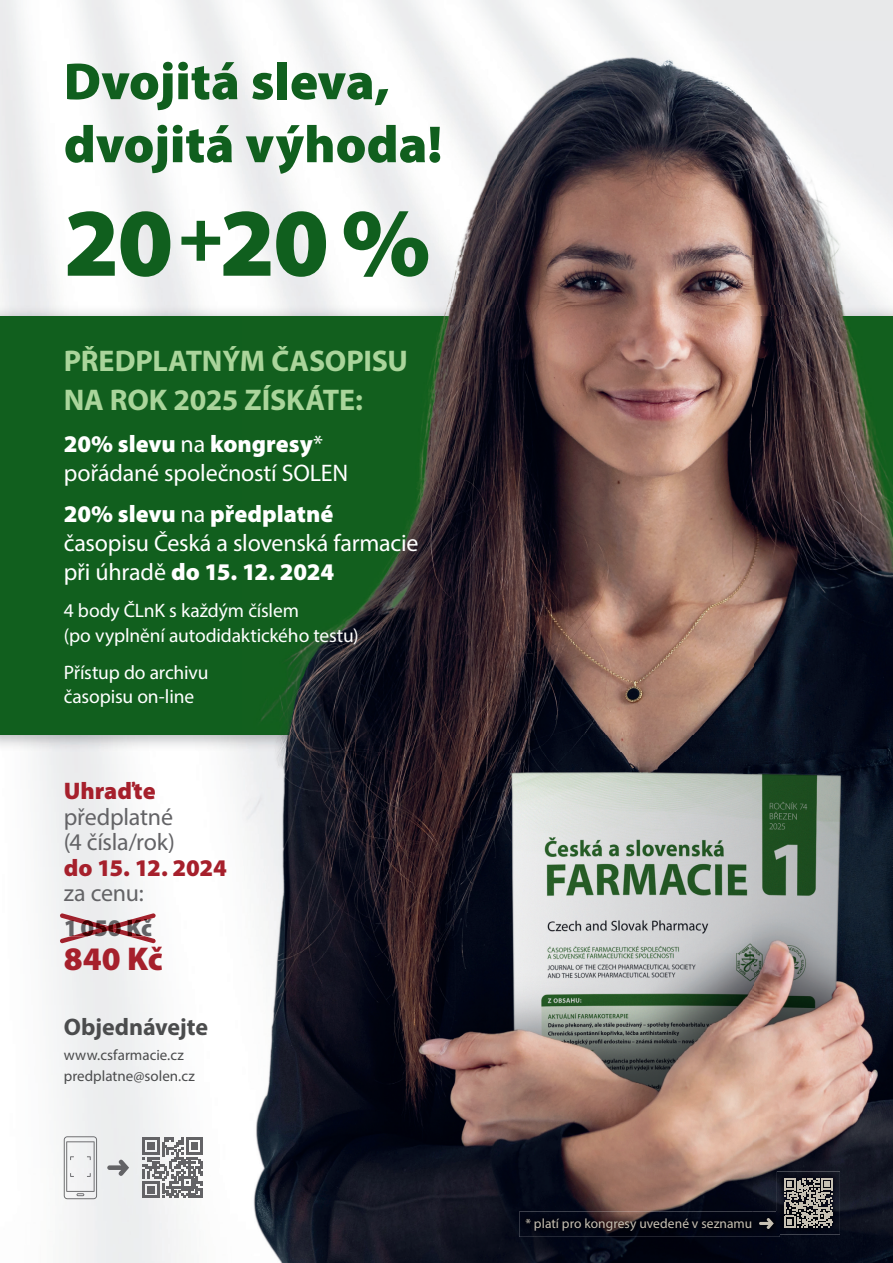
<style>
.page{position:relative;width:893px;height:1263px;background:#fff}
.page>*{position:absolute;margin:0;border:0;box-sizing:border-box;transform-origin:0 0}
.t1{font:900 97.5px "Myriad Pro";color:#105f1e}
.t2{font:900 52.5px/63px "Myriad Pro";color:#105f1e}
.t3{font:900 33px "Myriad Pro";color:#a6202c}
.t4{font:700 30px/39.3px "Myriad Pro";letter-spacing:-.01em;color:#aad59b}
.t5{font:24px/28.8px "Myriad Pro";letter-spacing:-.01em;color:#fff}
.t6{font:24px/25.5px "Myriad Pro";letter-spacing:-.01em;color:#636366}
.t7{font:700 24px "Myriad Pro";letter-spacing:-.005em;color:#4b4c4d}
.t8{font:900 24px "Myriad Pro";color:#636366}
.t9{font:19.5px/24.3px "Myriad Pro";letter-spacing:-.01em;color:#fff}
.t10{font:15px/20.7px "Myriad Pro";letter-spacing:.005em;color:#4b4c4d}
.t11{font:13.5px "Myriad Pro";letter-spacing:.005em;color:#c7c0b3}
.s1{font-weight:900}
.s2{font-weight:900;color:#a6202c}
</style>
<div class="page">
<img style="left:0;top:0;width:893px;height:1263px">
<svg style="left:0;top:317px;width:893px;height:418px;background:#374f31"></svg>
<img style="left:66px;top:919px;width:86px;height:17px">
<svg style="left:142px;top:1137px;width:61px;height:61px"></svg>
<svg style="left:107px;top:1160px;width:22px;height:16px"></svg>
<svg style="left:64px;top:1136px;width:33px;height:63px"></svg>
<img style="left:60px;top:913px;width:23px;height:6px">
<img style="left:66px;top:919px;width:5px;height:9px">
<img style="left:128px;top:936px;width:28px;height:7px">
<img style="left:133px;top:913px;width:23px;height:6px">
<img style="left:71px;top:919px;width:79px;height:17px">
<img style="left:60px;top:936px;width:28px;height:7px">
<img style="left:519px;top:1211px;width:261px;height:26px">
<svg style="left:759px;top:1218px;width:15px;height:11px"></svg>
<img style="left:777px;top:1171px;width:63px;height:63px">
<img style="left:777px;top:1211px;width:3px;height:23px">
<svg style="left:784px;top:1178px;width:49px;height:49px;background:#7c7874"></svg>
<p class="t2" style="left:64px;top:48px;width:380px">Dvojitá sleva, dvojitá výhoda!</p>
<p class="t1" style="left:64px;top:178px;width:369px">20<sup>+</sup>20 %</p>
<p class="t4" style="left:64px;top:340px;width:346px">PŘEDPLATNÝM ČASOPISU<br>NA ROK 2025 ZÍSKÁTE:</p>
<p class="t5" style="left:64px;top:429px;width:286px"><span class="s1">20% slevu</span> na <span class="s1">kongresy</span>* pořádané společností SOLEN</p>
<p class="t5" style="left:64px;top:499px;width:356px"><span class="s1">20% slevu</span> na <span class="s1">předplatné </span>časopisu Česká a slovenská farmacie při úhradě <span class="s1">do 15. 12. 2024</span></p>
<p class="t9" style="left:64px;top:598px;width:296px">4 body ČLnK s každým číslem<br>(po vyplnění autodidaktického testu)</p>
<p class="t9" style="left:64px;top:660px;width:146px">Přístup do archivu časopisu on-line</p>
<p class="t6" style="left:64px;top:778px;width:165px"><span class="s2">Uhraďte </span>předplatné<br>(4 čísla/rok)<br><span class="s2">do 15. 12. 2024 </span>za cenu:</p>
<p class="t8" style="left:64px;top:912px;width:90px">1 050 Kč</p>
<p class="t3" style="left:64px;top:937px;width:100px">840 Kč</p>
<p class="t7" style="left:64px;top:1011px;width:146px">Objednávejte</p>
<p class="t10" style="left:64px;top:1045px;width:133px">www.csfarmacie.cz predplatne@solen.cz</p>
<p class="t11" style="left:525px;top:1215px;width:228px">* platí pro kongresy uvedené v seznamu</p>
</div>
